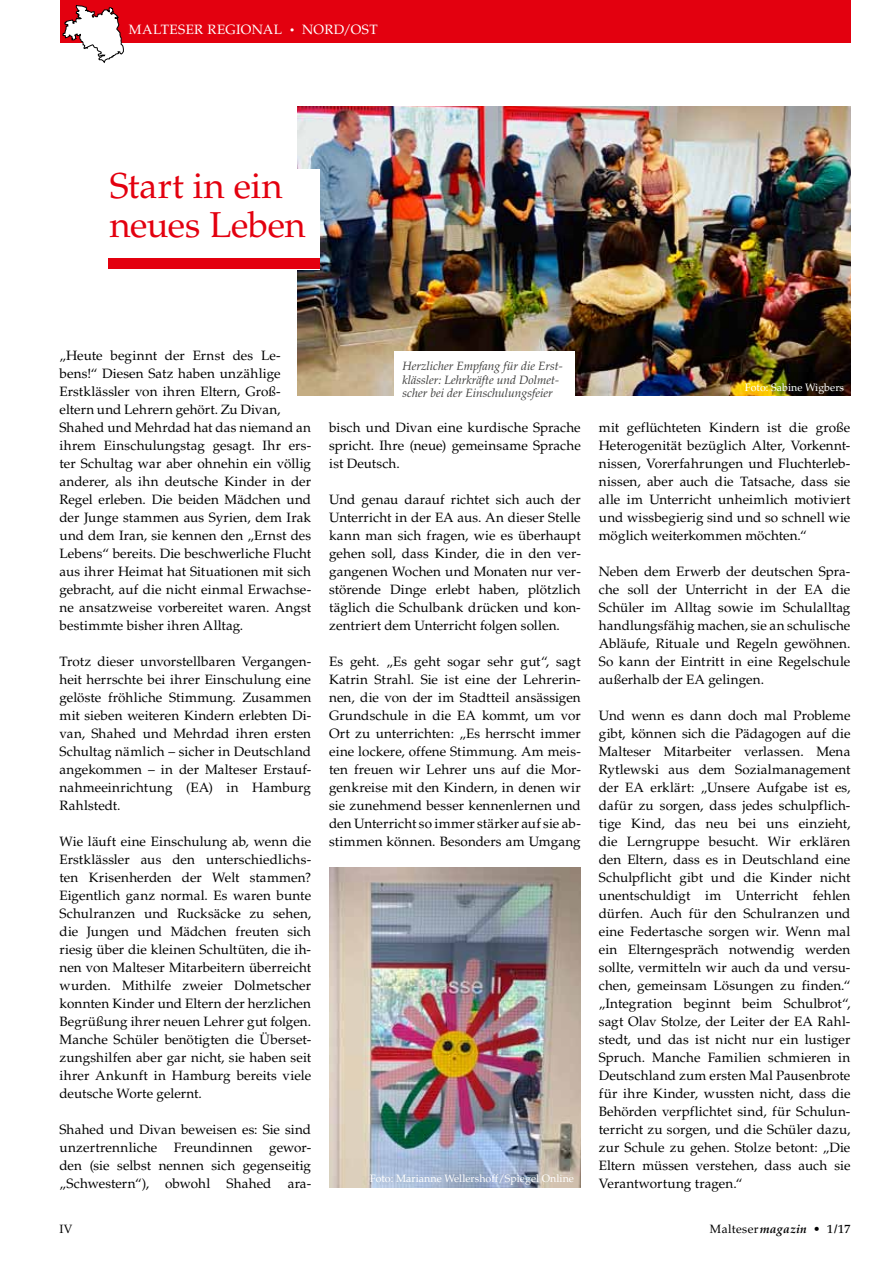
<style>
.page{position:relative;width:893px;height:1263px;background:#fff}
.page>*{position:absolute;margin:0;border:0;box-sizing:border-box;transform-origin:0 0}
.t1{font:36px/39px "Palatino LT Std";letter-spacing:-.005em;color:#e3000f}
.t2{font:13.5px/18px "Palatino LT Std";letter-spacing:.005em;color:#000;text-align:justify}
.t3{font:13.5px "Palatino LT Std";letter-spacing:.02em;color:#fff}
.t4{font:italic 12px/13.5px "Palatino LT Std";color:#3b3b3a}
.t5{font:12px "Palatino LT Std";color:#000}
.t6{font:10.65px "Palatino LT Std";color:#fff}
.s1{font-size:9px}
.s2{font-weight:700;font-style:italic}
.s3{font-weight:500}
</style>
<div class="page">
<div style="left:60px;top:0;width:790px;height:43px;background:#e3000f"></div>
<svg style="left:62px;top:5px;width:62px;height:58px"></svg>
<img style="left:330px;top:867px;width:251px;height:320px">
<img style="left:298px;top:106px;width:552px;height:289px">
<div style="left:110px;top:169px;width:209px;height:100px;background:#fff"></div>
<div style="left:108px;top:258px;width:211px;height:11px;background:#e3000f"></div>
<div style="left:394px;top:351px;width:180px;height:57px;background:#fff"></div>
<p class="t3" style="left:129px;top:22px;width:250px">malteser regional <span class="s1">•</span> Nord/Ost</p>
<h1 class="t1" style="left:110px;top:167px;width:198px">Start in ein neues Leben</h1>
<p class="t2" style="left:60px;top:347px;width:253px;text-align:left">„Heute beginnt der Ernst des Le&shy;bens!“ Diesen Satz haben unzählige Erstklässler von ihren Eltern, Groß&shy;eltern und Lehrern gehört. Zu Divan, Shahed und Mehrdad hat das niemand an ihrem Einschulungstag gesagt. Ihr ers&shy;ter Schultag war aber ohnehin ein völlig anderer, als ihn deutsche Kinder in der Regel erleben. Die beiden Mädchen und der Junge stammen aus Syrien, dem Irak und dem Iran, sie kennen den „Ernst des Lebens“ bereits. Die beschwerliche Flucht aus ihrer Heimat hat Situationen mit sich gebracht, auf die nicht einmal Erwachse&shy;ne ansatzweise vorbereitet waren. Angst bestimmte bisher ihren Alltag.</p>
<p class="t2" style="left:60px;top:653px;width:253px">Trotz dieser unvorstellbaren Vergangen&shy;heit herrschte bei ihrer Einschulung eine gelöste fröhliche Stimmung. Zusammen mit sieben weiteren Kindern erlebten Di&shy;van, Shahed und Mehrdad ihren ersten Schultag nämlich – sicher in Deutschland angekommen – in der Malteser Erstauf&shy;nahmeeinrichtung (EA) in Hamburg Rahlstedt.</p>
<p class="t2" style="left:60px;top:833px;width:253px">Wie läuft eine Einschulung ab, wenn die Erstklässler aus den unterschiedlichs&shy;ten Krisenherden der Welt stammen?<br>Eigentlich ganz normal. Es waren bunte Schulranzen und Rucksäcke zu sehen, die Jungen und Mädchen freuten sich riesig über die kleinen Schultüten, die ih&shy;nen von Malteser Mitarbeitern überreicht wurden. Mithilfe zweier Dolmetscher konnten Kinder und Eltern der herzlichen Begrüßung ihrer neuen Lehrer gut folgen.<br>Manche Schüler benötigten die Überset&shy;zungshilfen aber gar nicht, sie haben seit ihrer Ankunft in Hamburg bereits viele deutsche Worte gelernt.</p>
<p class="t2" style="left:60px;top:1121px;width:253px">Shahed und Divan beweisen es: Sie sind unzertrennliche Freundinnen gewor&shy;den (sie selbst nennen sich gegenseitig „Schwestern“), obwohl Shahed ara-</p>
<p class="t4" style="left:403px;top:360px;width:162px">Herzlicher Empfang für die Erst&shy;klässler: Lehrkräfte und Dolmet&shy;scher bei der Einschulungsfeier</p>
<p class="t2" style="left:329px;top:418px;width:253px">bisch und Divan eine kurdische Sprache spricht. Ihre (neue) gemeinsame Sprache ist Deutsch.</p>
<p class="t2" style="left:329px;top:490px;width:253px">Und genau darauf richtet sich auch der Unterricht in der EA aus. An dieser Stelle kann man sich fragen, wie es überhaupt gehen soll, dass Kinder, die in den ver&shy;gangenen Wochen und Monaten nur ver&shy;störende Dinge erlebt haben, plötzlich täglich die Schulbank drücken und kon&shy;zentriert dem Unterricht folgen sollen.</p>
<p class="t2" style="left:329px;top:652px;width:253px">Es geht. „Es geht sogar sehr gut“, sagt Katrin Strahl. Sie ist eine der Lehrerin&shy;nen, die von der im Stadtteil ansässigen Grundschule in die EA kommt, um vor Ort zu unterrichten: „Es herrscht immer eine lockere, offene Stimmung. Am meis&shy;ten freuen wir Lehrer uns auf die Mor&shy;genkreise mit den Kindern, in denen wir sie zunehmend besser kennenlernen und den Unterricht so immer stärker auf sie ab&shy;stimmen können. Besonders am Umgang</p>
<p class="t6" style="left:370px;top:1172px;width:206px">Foto: Marianne Wellershoff/Spiegel Online</p>
<p class="t6" style="left:745px;top:381px;width:101px">Foto: Sabine Wigbers</p>
<p class="t2" style="left:599px;top:418px;width:253px">mit geflüchteten Kindern ist die große Heterogenität bezüglich Alter, Vorkennt&shy;nissen, Vorerfahrungen und Fluchterleb&shy;nissen, aber auch die Tatsache, dass sie alle im Unterricht unheimlich motiviert und wissbegierig sind und so schnell wie möglich weiterkommen möchten.“</p>
<p class="t2" style="left:599px;top:562px;width:253px">Neben dem Erwerb der deutschen Spra&shy;che soll der Unterricht in der EA die Schüler im Alltag sowie im Schulalltag handlungsfähig machen, sie an schulische Abläufe, Rituale und Regeln gewöhnen.<br>So kann der Eintritt in eine Regelschule außerhalb der EA gelingen.</p>
<p class="t2" style="left:599px;top:706px;width:253px">Und wenn es dann doch mal Probleme gibt, können sich die Pädagogen auf die Malteser Mitarbeiter verlassen. Mena Rytlewski aus dem Sozialmanagement der EA erklärt: „Unsere Aufgabe ist es, dafür zu sorgen, dass jedes schulpflich&shy;tige Kind, das neu bei uns einzieht, die Lerngruppe besucht. Wir erklären den Eltern, dass es in Deutschland eine Schulpflicht gibt und die Kinder nicht unentschuldigt im Unterricht fehlen dürfen. Auch für den Schulranzen und eine Federtasche sorgen wir. Wenn mal ein Elterngespräch notwendig werden sollte, vermitteln wir auch da und versu&shy;chen, gemeinsam Lösungen zu finden.“ „Integration beginnt beim Schulbrot“, sagt Olav Stolze, der Leiter der EA Rahl&shy;stedt, und das ist nicht nur ein lustiger Spruch. Manche Familien schmieren in Deutschland zum ersten Mal Pausenbrote für ihre Kinder, wussten nicht, dass die Behörden verpflichtet sind, für Schulun&shy;terricht zu sorgen, und die Schüler dazu, zur Schule zu gehen. Stolze betont: „Die Eltern müssen verstehen, dass auch sie Verantwortung tragen.“</p>
<p class="t5" style="left:60px;top:1222px;width:15px">IV</p>
<p class="t5" style="left:710px;top:1222px;width:142px">Malteser <span class="s2">magazin</span> <span class="s3">• 1/17</span></p>
</div>
